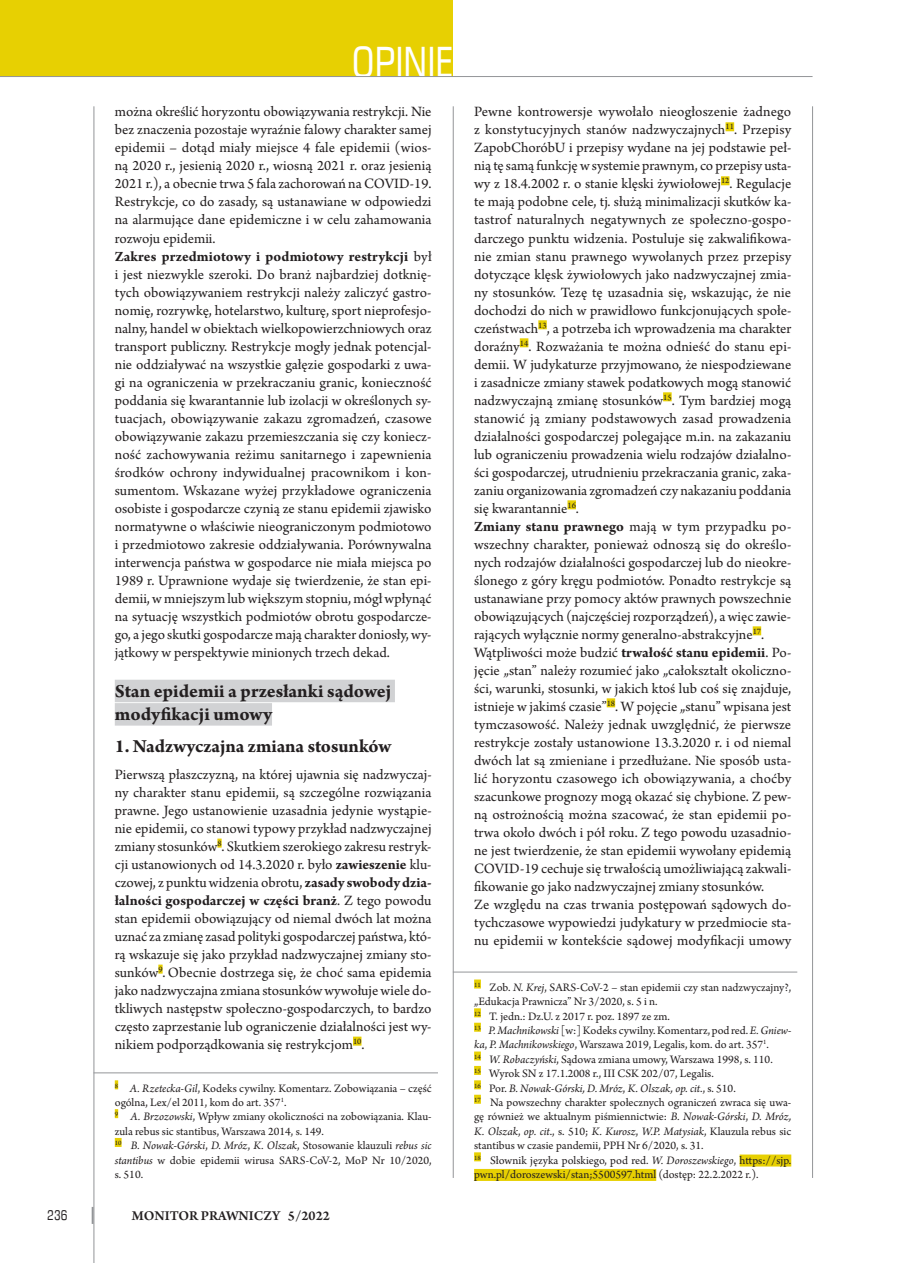
<style>
.page{position:relative;width:910px;height:1263px;background:#fff}
.page>*{position:absolute;margin:0;border:0;box-sizing:border-box;transform-origin:0 0}
.t1{font:42px "Square 721 Cn EU";color:#fff}
.t2{font:19.5px/23.4px "Arno Pro Bold Sm Text";color:#231f20}
.t3{font:700 19.5px "Arno Pro";letter-spacing:-.005em;color:#231f20}
.t4{font:15px/18px "Arno Pro";color:#231f20}
.t5{font:600 14.25px "Arno Pro";color:#231f20}
.t6{font:13.5px "Square 721 Cn EU";color:#231f20}
.t7{font:12px/14.4px "Arno Pro";color:#231f20}
.s1{font-weight:700}
.s2{font-style:italic}
</style>
<div class="page">
<hr style="left:94px;top:106px;width:1px;height:1157px;background:#939598">
<div style="left:0;top:0;width:453px;height:77px;background:#e7d002"></div>
<svg style="left:92px;top:1207px;width:2px;height:17px"></svg>
<hr style="left:0;top:76px;width:813px;height:1px;background:#939598">
<hr style="left:453px;top:106px;width:1px;height:1072px;background:#939598">
<hr style="left:812px;top:106px;width:1px;height:1072px;background:#939598">
<div style="left:725px;top:122px;width:9px;height:9px;background:#e7d002"></div>
<div style="left:721px;top:176px;width:8px;height:9px;background:#e7d002"></div>
<div style="left:538px;top:320px;width:9px;height:9px;background:#e7d002"></div>
<div style="left:520px;top:338px;width:8px;height:9px;background:#e7d002"></div>
<div style="left:663px;top:392px;width:9px;height:9px;background:#e7d002"></div>
<div style="left:567px;top:500px;width:9px;height:9px;background:#e7d002"></div>
<div style="left:753px;top:626px;width:8px;height:9px;background:#e7d002"></div>
<div style="left:607px;top:698px;width:8px;height:9px;background:#e7d002"></div>
<hr style="left:453px;top:972px;width:344px;height:1px;background:#939598">
<div style="left:474px;top:979px;width:7px;height:9px;background:#e7d002"></div>
<div style="left:474px;top:1008px;width:7px;height:9px;background:#e7d002"></div>
<div style="left:474px;top:1023px;width:7px;height:9px;background:#e7d002"></div>
<div style="left:474px;top:1051px;width:7px;height:9px;background:#e7d002"></div>
<div style="left:474px;top:1066px;width:7px;height:9px;background:#e7d002"></div>
<div style="left:474px;top:1080px;width:7px;height:9px;background:#e7d002"></div>
<div style="left:474px;top:1095px;width:7px;height:9px;background:#e7d002"></div>
<div style="left:474px;top:1152px;width:7px;height:9px;background:#e7d002"></div>
<div style="left:740px;top:1154px;width:51px;height:12px;background:#e7d002"></div>
<div style="left:474px;top:1169px;width:182px;height:12px;background:#e7d002"></div>
<div style="left:115px;top:680px;width:280px;height:22px;background:#d1d2d4"></div>
<div style="left:115px;top:703px;width:157px;height:23px;background:#d1d2d4"></div>
<div style="left:217px;top:838px;width:5px;height:9px;background:#e7d002"></div>
<div style="left:158px;top:964px;width:5px;height:9px;background:#e7d002"></div>
<div style="left:353px;top:1036px;width:8px;height:9px;background:#e7d002"></div>
<hr style="left:94px;top:1072px;width:344px;height:1px;background:#939598">
<svg style="left:115px;top:1080px;width:3px;height:9px"></svg>
<svg style="left:115px;top:1109px;width:3px;height:9px"></svg>
<div style="left:115px;top:1138px;width:7px;height:9px;background:#e7d002"></div>
<p class="t6" style="left:47px;top:1207px;width:22px">236</p>
<h1 class="t1" style="left:352px;top:36px;width:102px">OPINIE</h1>
<p class="t4" style="left:115px;top:104px;width:318px">można określić horyzontu obowiązywania restrykcji. Nie bez znaczenia pozostaje wyraźnie falowy charakter samej epidemii – dotąd miały miejsce 4 fale epidemii (wios&shy;ną 2020 r., jesienią 2020 r., wiosną 2021 r. oraz jesienią 2021 r.), a obecnie trwa 5 fala zachorowań na COVID-19.<br>Restrykcje, co do zasady, są ustanawiane w odpowiedzi na alarmujące dane epidemiczne i w celu zahamowania rozwoju epidemii.<br><span class="s1">Zakres przedmiotowy i podmiotowy restrykcji</span> był i jest niezwykle szeroki. Do branż najbardziej dotknię&shy;tych obowiązywaniem restrykcji należy zaliczyć gastro&shy;nomię, rozrywkę, hotelarstwo, kulturę, sport nieprofesjo&shy;nalny, handel w obiektach wielkopowierzchniowych oraz transport publiczny. Restrykcje mogły jednak potencjal&shy;nie oddziaływać na wszystkie gałęzie gospodarki z uwa&shy;gi na ograniczenia w przekraczaniu granic, konieczność poddania się kwarantannie lub izolacji w określonych sy&shy;tuacjach, obowiązywanie zakazu zgromadzeń, czasowe obowiązywanie zakazu przemieszczania się czy koniecz&shy;ność zachowywania reżimu sanitarnego i zapewnienia środków ochrony indywidualnej pracownikom i kon&shy;sumentom. Wskazane wyżej przykładowe ograniczenia osobiste i gospodarcze czynią ze stanu epidemii zjawisko normatywne o właściwie nieograniczonym podmiotowo i przedmiotowo zakresie oddziaływania. Porównywalna interwencja państwa w gospodarce nie miała miejsca po 1989 r. Uprawnione wydaje się twierdzenie, że stan epi&shy;demii, w mniejszym lub większym stopniu, mógł wpłynąć na sytuację wszystkich podmiotów obrotu gospodarcze&shy;go, a jego skutki gospodarcze mają charakter doniosły, wy&shy;jątkowy w perspektywie minionych trzech dekad.</p>
<h2 class="t2" style="left:115px;top:680px;width:278px">Stan epidemii a przesłanki sądowej modyfikacji umowy</h2>
<h2 class="t3" style="left:115px;top:735px;width:278px">1. Nadzwyczajna zmiana stosunków</h2>
<p class="t4" style="left:115px;top:766px;width:318px;text-align:justify">Pierwszą płaszczyzną, na której ujawnia się nadzwyczaj&shy;ny charakter stanu epidemii, są szczególne rozwiązania prawne. Jego ustanowienie uzasadnia jedynie wystąpie&shy;nie epidemii, co stanowi typowy przykład nadzwyczajnej zmiany stosunków<sup>8</sup>. Skutkiem szerokiego zakresu restryk&shy;cji ustanowionych od 14.3.2020 r. było <span class="s1">zawieszenie</span> klu&shy;czowej, z punktu widzenia obrotu, <span class="s1">zasady swobody dzia&shy;łalności gospodarczej w części branż</span>. Z tego powodu stan epidemii obowiązujący od niemal dwóch lat można uznać za zmianę zasad polityki gospodarczej państwa, któ&shy;rą wskazuje się jako przykład nadzwyczajnej zmiany sto&shy;sunków<sup>9</sup>. Obecnie dostrzega się, że choć sama epidemia jako nadzwyczajna zmiana stosunków wywołuje wiele do&shy;tkliwych następstw społeczno-gospodarczych, to bardzo często zaprzestanie lub ograniczenie działalności jest wy&shy;nikiem podporządkowania się restrykcjom<sup>10</sup>.</p>
<p class="t7" style="left:115px;top:1081px;width:318px"><sup>8</sup> <span class="s2">A. Rzetecka-Gil</span>, Kodeks cywilny. Komentarz. Zobowiązania – część ogólna, Lex/el 2011, kom do art. 357<sup>1</sup>.<br><sup>9</sup> <span class="s2">A. Brzozowski</span>, Wpływ zmiany okoliczności na zobowiązania. Klau&shy;zula rebus sic stantibus, Warszawa 2014, s. 149.<br><sup>10</sup> <span class="s2">B. Nowak-Górski</span>, <span class="s2">D. Mróz</span>, <span class="s2">K. Olszak</span>, Stosowanie klauzuli <span class="s2">rebus sic stantibus</span> w dobie epidemii wirusa SARS-CoV-2, MoP Nr 10/2020, s. 510.</p>
<p class="t5" style="left:132px;top:1208px;width:200px">MONITOR PRAWNICZY 5/2022</p>
<p class="t4" style="left:474px;top:104px;width:319px">Pewne kontrowersje wywołało nieogłoszenie żadnego z konstytucyjnych stanów nadzwyczajnych<sup>11</sup>. Przepisy ZapobChoróbU i przepisy wydane na jej podstawie peł&shy;nią tę samą funkcję w systemie prawnym, co przepisy usta&shy;wy z 18.4.2002 r. o stanie klęski żywiołowej<sup>12</sup>. Regulacje te mają podobne cele, tj. służą minimalizacji skutków ka&shy;tastrof naturalnych negatywnych ze społeczno-gospo&shy;darczego punktu widzenia. Postuluje się zakwalifikowa&shy;nie zmian stanu prawnego wywołanych przez przepisy dotyczące klęsk żywiołowych jako nadzwyczajnej zmia&shy;ny stosunków. Tezę tę uzasadnia się, wskazując, że nie dochodzi do nich w prawidłowo funkcjonujących społe&shy;czeństwach<sup>13</sup>, a potrzeba ich wprowadzenia ma charakter doraźny<sup>14</sup>. Rozważania te można odnieść do stanu epi&shy;demii. W judykaturze przyjmowano, że niespodziewane i zasadnicze zmiany stawek podatkowych mogą stanowić nadzwyczajną zmianę stosunków<sup>15</sup>. Tym bardziej mogą stanowić ją zmiany podstawowych zasad prowadzenia działalności gospodarczej polegające m.in. na zakazaniu lub ograniczeniu prowadzenia wielu rodzajów działalno&shy;ści gospodarczej, utrudnieniu przekraczania granic, zaka&shy;zaniu organizowania zgromadzeń czy nakazaniu poddania się kwarantannie<sup>16</sup>.<br><span class="s1">Zmiany stanu prawnego</span> mają w tym przypadku po&shy;wszechny charakter, ponieważ odnoszą się do określo&shy;nych rodzajów działalności gospodarczej lub do nieokre&shy;ślonego z góry kręgu podmiotów. Ponadto restrykcje są ustanawiane przy pomocy aktów prawnych powszechnie obowiązujących (najczęściej rozporządzeń), a więc zawie&shy;rających wyłącznie normy generalno-abstrakcyjne<sup>17</sup>.<br>Wątpliwości może budzić <span class="s1">trwałość stanu epidemii</span>. Po&shy;jęcie „stan” należy rozumieć jako „całokształt okoliczno&shy;ści, warunki, stosunki, w jakich ktoś lub coś się znajduje, istnieje w jakimś czasie”<sup>18</sup>. W pojęcie „stanu” wpisana jest tymczasowość. Należy jednak uwzględnić, że pierwsze restrykcje zostały ustanowione 13.3.2020 r. i od niemal dwóch lat są zmieniane i przedłużane. Nie sposób usta&shy;lić horyzontu czasowego ich obowiązywania, a choćby szacunkowe prognozy mogą okazać się chybione. Z pew&shy;ną ostrożnością można szacować, że stan epidemii po&shy;trwa około dwóch i pół roku. Z tego powodu uzasadnio&shy;ne jest twierdzenie, że stan epidemii wywołany epidemią COVID-19 cechuje się trwałością umożliwiającą zakwali&shy;fikowanie go jako nadzwyczajnej zmiany stosunków.<br>Ze względu na czas trwania postępowań sądowych do&shy;tychczasowe wypowiedzi judykatury w przedmiocie sta&shy;nu epidemii w kontekście sądowej modyfikacji umowy</p>
<p class="t7" style="left:474px;top:980px;width:319px"><sup>11</sup> Zob. <span class="s2">N. Krej</span>, SARS-CoV-2 – stan epidemii czy stan nadzwyczajny?, „Edukacja Prawnicza” Nr 3/2020, s. 5 i n.<br><sup>12</sup> T. jedn.: Dz.U. z 2017 r. poz. 1897 ze zm.<br><sup>13</sup> <span class="s2">P. Machnikowski</span> [w:] Kodeks cywilny. Komentarz, pod red. <span class="s2">E. Gniew&shy;ka</span>, <span class="s2">P. Machnikowskiego</span>, Warszawa 2019, Legalis, kom. do art. 357<sup>1</sup>.<br><sup>14</sup> <span class="s2">W. Robaczyński</span>, Sądowa zmiana umowy, Warszawa 1998, s. 110.<br><sup>15</sup> Wyrok SN z 17.1.2008 r., III CSK 202/07, Legalis.<br><sup>16</sup> Por. <span class="s2">B. Nowak-Górski, D. Mróz</span>, <span class="s2">K. Olszak, op. cit</span>., s. 510.<br><sup>17</sup> Na powszechny charakter społecznych ograniczeń zwraca się uwa&shy;gę również we aktualnym piśmiennictwie: <span class="s2">B. Nowak-Górski</span>, <span class="s2">D. Mróz, K. Olszak</span>, <span class="s2">op. cit</span>., s. 510; <span class="s2">K. Kurosz</span>, <span class="s2">W.P. Matysiak</span>, Klauzula rebus sic stantibus w czasie pandemii, PPH Nr 6/2020, s. 31.<br><sup>18</sup> Słownik języka polskiego, pod red. <span class="s2">W. Doroszewskiego</span>, https://sjp. pwn.pl/doroszewski/stan;5500597.html (dostęp: 22.2.2022 r.).</p>
</div>
